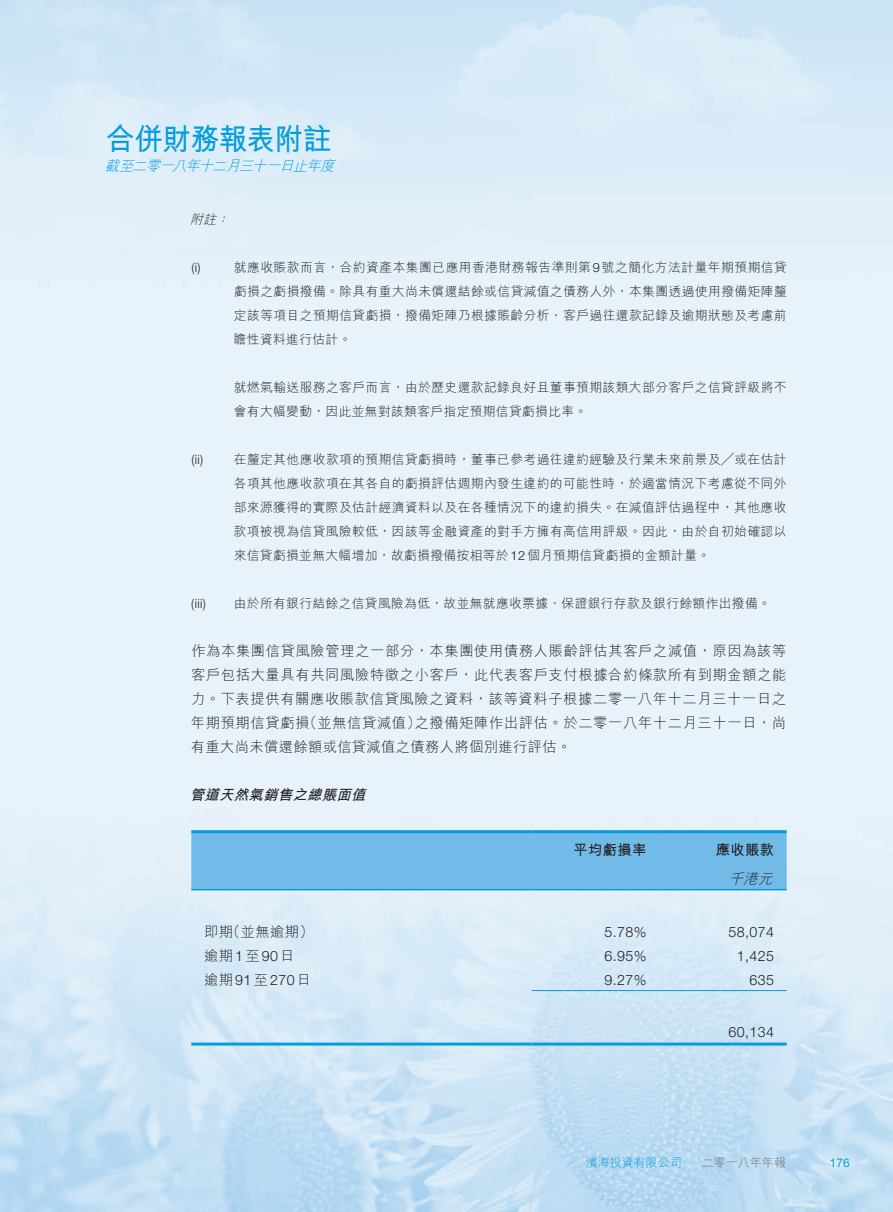
<style>
.page{position:relative;width:893px;height:1212px;background:#fff}
.page>*{position:absolute;margin:0;border:0;box-sizing:border-box;transform-origin:0 0}
.t1{font:700 30px "M Hei HK";letter-spacing:-.015em;color:#069ddc;scale:.95 1}
.t2{font:300 14.25px/24px "M Hei HK";letter-spacing:.045em;color:#231f20;text-align:right}
.t3{font:300 14.25px "Helvetica Neue";letter-spacing:.03em;color:#231f20}
.t4{font:italic 300 14.25px "M Hei HK";color:#069ddc}
.t5{font:italic 700 14.25px "M Hei HK";color:#231f20}
.t6{font:700 14.25px "M Hei HK";letter-spacing:.03em;color:#231f20}
.t7{font:italic 300 14.25px "M Hei HK";color:#231f20}
.t8{font:300 12.75px/24px "M Hei HK";letter-spacing:.035em;color:#231f20;text-align:justify}
.t9{font:300 12.75px "Helvetica Neue";color:#231f20}
.t10{font:italic 300 12.75px "M Hei HK";color:#231f20}
.t11{font:300 12px "M Hei HK";color:#069ddc}
.t12{font:300 12px "M Hei HK";color:#6c6d70}
.t13{font:12px "Helvetica Neue";color:#069ddc}
.s1{font-family:"Helvetica Neue"}
.s2{font-family:"M Hei HK"}
</style>
<div class="page">
<img style="left:1px;top:0;width:892px;height:1212px">
<img style="left:0;top:0;width:1px;height:1212px">
<div style="left:191px;top:833px;width:596px;height:56px;background:#72bbe8"></div>
<hr style="left:191px;top:830px;width:340px;height:3px;background:#069ddc">
<hr style="left:531px;top:830px;width:128px;height:3px;background:#069ddc">
<hr style="left:659px;top:830px;width:128px;height:3px;background:#069ddc">
<hr style="left:191px;top:889px;width:340px;height:1px;background:#069ddc">
<hr style="left:531px;top:889px;width:128px;height:1px;background:#069ddc">
<hr style="left:659px;top:889px;width:128px;height:1px;background:#069ddc">
<hr style="left:531px;top:990px;width:128px;height:1px;background:#069ddc">
<hr style="left:659px;top:990px;width:128px;height:1px;background:#069ddc">
<hr style="left:191px;top:1042px;width:340px;height:3px;background:#069ddc">
<hr style="left:531px;top:1042px;width:128px;height:3px;background:#069ddc">
<hr style="left:659px;top:1042px;width:128px;height:3px;background:#069ddc">
<h1 class="t1" style="left:106px;top:117px;width:239px">合併財務報表附註</h1>
<p class="t4" style="left:105px;top:156px;width:236px">截至二零一八年十二月三十一日止年度</p>
<p class="t10" style="left:190px;top:210px;width:32px">附註</p>
<p class="t10" style="left:216px;top:210px;width:19px">：</p>
<p class="t9" style="left:191px;top:260px;width:11px">)i(</p>
<p class="t9" style="left:191px;top:452px;width:13px">)i i(</p>
<p class="t8" style="left:234px;top:255px;width:554px">就應收賬款而言，合約資產本集團已應用香港財務報告準則第<span class="s1">9</span>號之簡化方法計量年期預期信貸</p>
<p class="t8" style="left:234px;top:279px;width:554px">虧損之虧損撥備。除具有重大尚未償還結餘或信貸減值之債務人外，本集團透過使用撥備矩陣釐定該等項目之預期信貸虧損，撥備矩陣乃根據賬齡分析、客戶過往還款記錄及逾期狀態及考慮前瞻性資料進行估計。</p>
<p class="t8" style="left:234px;top:375px;width:554px">就燃氣輸送服務之客戶而言，由於歷史還款記錄良好且董事預期該類大部分客戶之信貸評級將不會有大幅變動，因此並無對該類客戶指定預期信貸虧損比率。</p>
<p class="t8" style="left:234px;top:447px;width:554px">在釐定其他應收款項的預期信貸虧損時，董事已參考過往違約經驗及行業未來前景及╱或在估計</p>
<p class="t8" style="left:234px;top:471px;width:554px">各項其他應收款項在其各自的虧損評估週期內發生違約的可能性時，於適當情況下考慮從不同外部來源獲得的實際及估計經濟資料以及在各種情況下的違約損失。在減值評估過程中，其他應收款項被視為信貸風險較低，因該等金融資產的對手方擁有高信用評級。因此，由於自初始確認以來信貸虧損並無大幅增加，故虧損撥備按相等於<span class="s1">12</span>個月預期信貸虧損的金額計量。</p>
<p class="t8" style="left:234px;top:591px;width:539px">由於所有銀行結餘之信貸風險為低，故並無就應收票據、保證銀行存款及銀行餘額作出撥備。</p>
<p class="t9" style="left:191px;top:596px;width:16px">(iii)</p>
<p class="t2" style="left:191px;top:638px;width:597px">作為本集團信貸風險管理之一部分，本集團使用債務人賬齡評估其客戶之減值，原因為該等客戶包括大量具有共同風險特徵之小客戶，此代表客戶支付根據合約條款所有到期金額之能力。下表提供有關應收賬款信貸風險之資料，該等資料子根據二零一八年十二月三十一日之之撥備矩陣作出評估。於二零一八年十二月三十一日，尚</p>
<p class="t2" style="left:191px;top:710px;width:382px;text-align:left">年期預期信貸虧損<br>有重大尚未償還餘額或信貸減值之債務人將個別進行評估。</p>
<p class="t5" style="left:190px;top:784px;width:182px">管道天然氣銷售之總賬面值</p>
<p class="t2" style="left:303px;top:710px;width:120px">（並無信貸減值）</p>
<p class="t6" style="left:573px;top:840px;width:74px">平均虧損率</p>
<p class="t6" style="left:716px;top:840px;width:60px">應收賬款</p>
<p class="t7" style="left:729px;top:868px;width:50px">千港元</p>
<p class="t2" style="left:226px;top:919px;width:89px">（並無逾期(</p>
<p class="t2" style="left:204px;top:919px;width:30px">即期</p>
<p class="t3" style="left:604px;top:923px;width:43px">5.78%</p>
<p class="t3" style="left:728px;top:923px;width:47px">58,074</p>
<p class="t2" style="left:204px;top:943px;width:92px">逾期<span class="s1">1</span>至<span class="s1">90</span>日</p>
<p class="t3" style="left:604px;top:947px;width:43px">6.95%</p>
<p class="t3" style="left:737px;top:947px;width:39px">1,425</p>
<p class="t3" style="left:204px;top:971px;width:108px"><span class="s2">逾期</span>91<span class="s2">至</span>270<span class="s2">日</span></p>
<p class="t3" style="left:604px;top:971px;width:43px">9.27%</p>
<p class="t3" style="left:749px;top:971px;width:26px">635</p>
<p class="t3" style="left:728px;top:1023px;width:47px">60,134</p>
<p class="t11" style="left:586px;top:1154px;width:97px">濱海投資有限公司</p>
<p class="t12" style="left:702px;top:1154px;width:85px">二零一八年年報</p>
<p class="t13" style="left:830px;top:1155px;width:22px">176</p>
</div>
